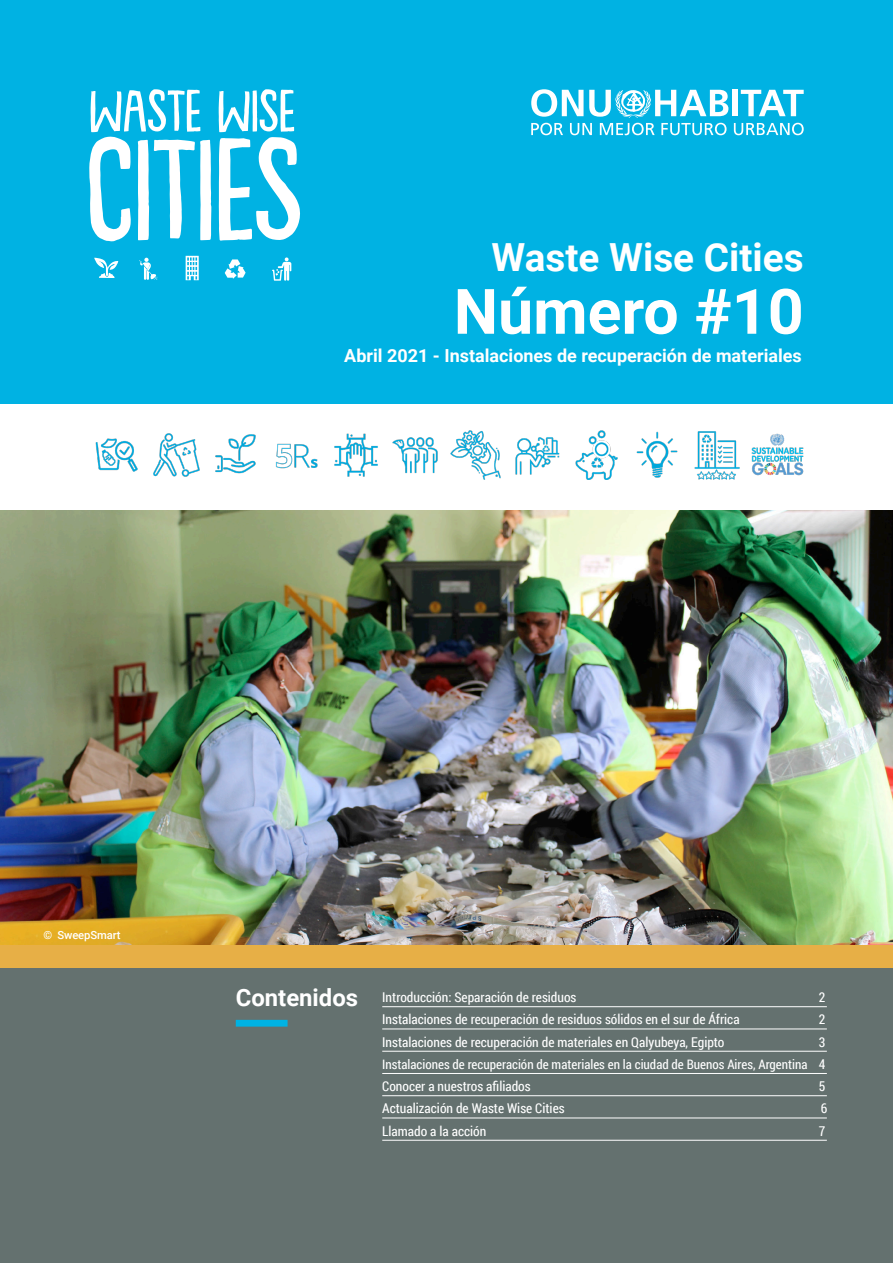
<style>
.page{position:relative;width:893px;height:1263px;background:#fff}
.page>*{position:absolute;margin:0;border:0;box-sizing:border-box;transform-origin:0 0}
.t1{font:700 62.7px "Roboto";color:#fff}
.t2{font:700 38.7px "Roboto";color:#fff}
.t3{font:700 23.85px "Roboto";color:#fff}
.t4{font:700 18px "Roboto";color:#fff}
.t5{font:13.5px "Roboto Condensed";color:#fff}
.t6{font:13.05px "Roboto Condensed";color:#fff}
.t7{font:500 11.25px "Roboto";letter-spacing:-.01em;color:#fff}
.s1{font-size:13.5px}
</style>
<div class="page">
<img style="left:0;top:510px;width:893px;height:435px">
<div style="left:0;top:967px;width:893px;height:296px;background:#64716f"></div>
<div style="left:0;top:945px;width:893px;height:23px;background:#e7af46"></div>
<div style="left:0;top:1px;width:893px;height:403px;background:#00b2e3"></div>
<img style="left:95px;top:438px;width:43px;height:34px">
<img style="left:153px;top:433px;width:47px;height:44px">
<img style="left:215px;top:434px;width:41px;height:40px">
<img style="left:275px;top:443px;width:43px;height:26px">
<img style="left:334px;top:433px;width:44px;height:44px">
<img style="left:392px;top:437px;width:46px;height:37px">
<img style="left:450px;top:430px;width:51px;height:49px">
<img style="left:515px;top:437px;width:45px;height:38px">
<img style="left:575px;top:430px;width:43px;height:49px">
<img style="left:636px;top:431px;width:42px;height:47px">
<img style="left:694px;top:431px;width:46px;height:48px">
<img style="left:751px;top:433px;width:53px;height:43px">
<svg style="left:89px;top:89px;width:123px;height:152px"></svg>
<svg style="left:219px;top:89px;width:81px;height:152px"></svg>
<svg style="left:272px;top:257px;width:19px;height:24px"></svg>
<svg style="left:186px;top:256px;width:13px;height:24px"></svg>
<svg style="left:139px;top:258px;width:19px;height:22px"></svg>
<svg style="left:94px;top:258px;width:24px;height:20px"></svg>
<svg style="left:225px;top:259px;width:21px;height:20px"></svg>
<hr style="left:382px;top:1006px;width:445px;height:1px;background:#fff">
<hr style="left:382px;top:1028px;width:445px;height:1px;background:#fff">
<hr style="left:382px;top:1051px;width:445px;height:1px;background:#fff">
<hr style="left:382px;top:1073px;width:445px;height:1px;background:#fff">
<hr style="left:382px;top:1095px;width:445px;height:1px;background:#fff">
<hr style="left:382px;top:1117px;width:445px;height:1px;background:#fff">
<hr style="left:382px;top:1140px;width:445px;height:1px;background:#fff">
<div style="left:236px;top:1020px;width:52px;height:6px;background:#00b2e3"></div>
<svg style="left:734px;top:123px;width:70px;height:12px"></svg>
<div style="left:733px;top:90px;width:5px;height:26px;background:#fff"></div>
<svg style="left:741px;top:90px;width:63px;height:26px"></svg>
<svg style="left:531px;top:89px;width:197px;height:46px"></svg>
<h2 class="t2" style="left:492px;top:230px;width:314px">Waste Wise Cities</h2>
<h1 class="t1" style="left:454px;top:267px;width:351px">Número #10</h1>
<h3 class="t4" style="left:344px;top:343px;width:459px">Abril 2021 - Instalaciones de recuperación de materiales</h3>
<p class="t7" style="left:43px;top:927px;width:79px">© SweepSmart</p>
<h3 class="t3" style="left:236px;top:981px;width:124px">Contenidos</h3>
<p class="t5" style="left:382px;top:988px;width:196px">Introducción: Separación de residuos</p>
<p class="t5" style="left:819px;top:988px;width:8px">2</p>
<p class="t5" style="left:382px;top:1010px;width:359px">Instalaciones de recuperación de residuos sólidos en el sur de África</p>
<p class="t5" style="left:819px;top:1010px;width:8px">2</p>
<p class="t5" style="left:382px;top:1032px;width:344px">Instalaciones de recuperación de materiales en Qalyubeya, Egipto</p>
<p class="t5" style="left:819px;top:1032px;width:8px">3</p>
<p class="t6" style="left:382px;top:1055px;width:445px">Instalaciones de recuperación de materiales en la ciudad de Buenos Aires, Argentina <span class="s1">4</span></p>
<p class="t5" style="left:382px;top:1077px;width:150px">Conocer a nuestros afiliados</p>
<p class="t5" style="left:819px;top:1077px;width:8px">5</p>
<p class="t5" style="left:382px;top:1099px;width:184px">Actualización de Waste Wise Cities</p>
<p class="t5" style="left:821px;top:1099px;width:8px">6</p>
<p class="t5" style="left:382px;top:1121px;width:106px">Llamado a la acción</p>
<p class="t5" style="left:819px;top:1121px;width:8px">7</p>
</div>
